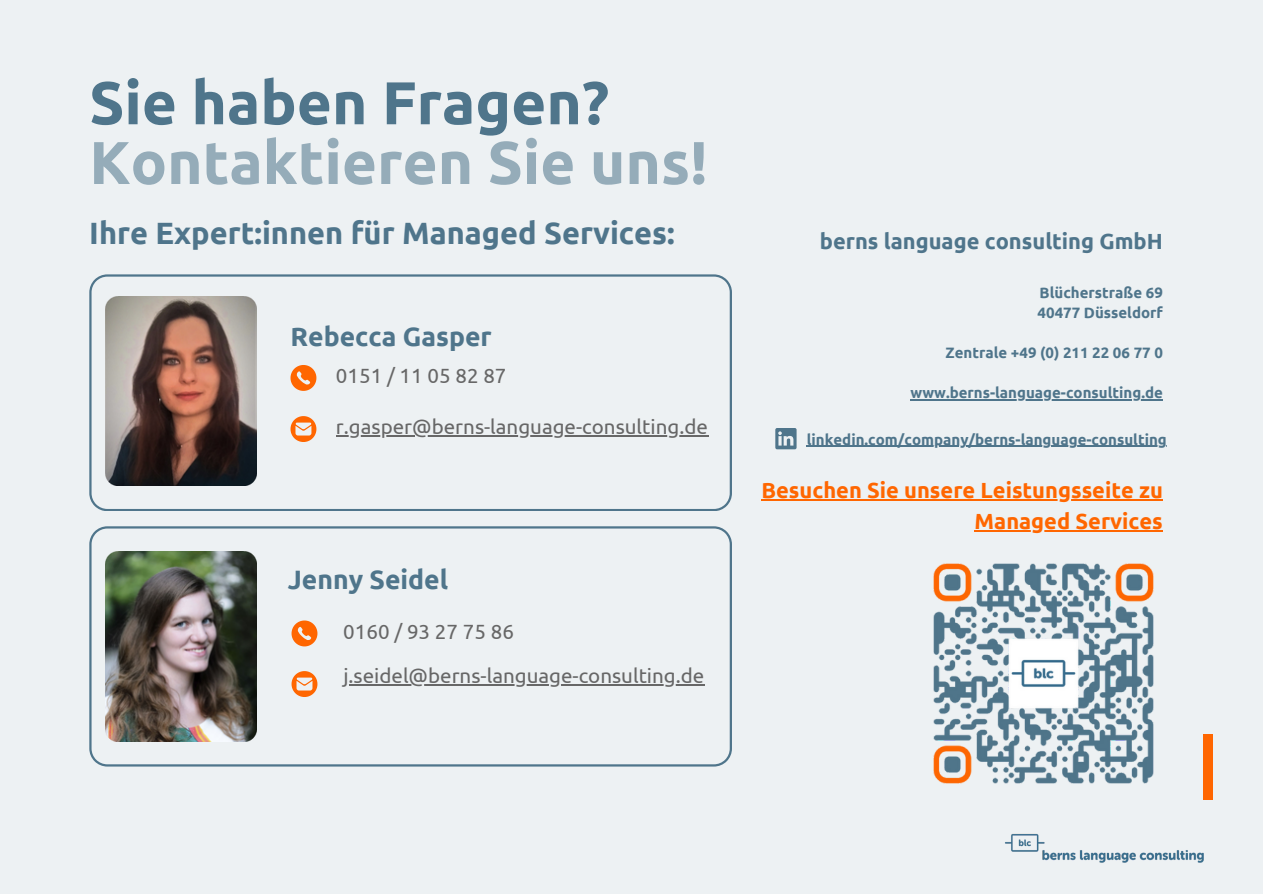
<style>
.page{position:relative;width:1263px;height:894px;background:#fff}
.page>*{position:absolute;margin:0;border:0;box-sizing:border-box;transform-origin:0 0}
.t1{font:700 60.3px/59.7px "Ubuntu";color:#95acb9}
.t2{font:700 30.75px "Ubuntu";color:#4f758b}
.t3{font:700 26.55px "Ubuntu";color:#4f758b}
.t4{font:700 21.9px "Ubuntu";color:#f60}
.t5{font:700 21.9px "Ubuntu";color:#4f758b}
.t6{font:20.55px "Ubuntu";color:#676767}
.t7{font:700 15px "Ubuntu";color:#4f758b}
.s1{color:#4f758b}
</style>
<div class="page">
<div style="left:0;top:0;width:1263px;height:893px;background:#edf1f3"></div>
<svg style="left:89px;top:274px;width:643px;height:236px"></svg>
<img style="left:106px;top:296px;width:151px;height:189px">
<svg style="left:290px;top:365px;width:26px;height:26px"></svg>
<svg style="left:290px;top:416px;width:26px;height:26px"></svg>
<svg style="left:89px;top:526px;width:643px;height:239px"></svg>
<img style="left:106px;top:551px;width:151px;height:189px">
<svg style="left:292px;top:620px;width:25px;height:26px"></svg>
<svg style="left:292px;top:671px;width:25px;height:25px"></svg>
<img style="left:933px;top:563px;width:221px;height:221px">
<hr style="left:336px;top:435px;width:372px;height:1px;background:#676767">
<hr style="left:343px;top:684px;width:361px;height:1px;background:#676767">
<hr style="left:761px;top:499px;width:402px;height:1px;background:#f60">
<hr style="left:975px;top:530px;width:188px;height:1px;background:#f60">
<hr style="left:911px;top:399px;width:252px;height:1px;background:#4f758b">
<hr style="left:807px;top:445px;width:360px;height:2px;background:#4f758b">
<img style="left:1204px;top:734px;width:9px;height:65px">
<img style="left:1005px;top:833px;width:199px;height:30px">
<svg style="left:775px;top:428px;width:22px;height:21px"></svg>
<p class="t1" style="left:89px;top:72px;width:620px"><span class="s1">Sie haben Fragen?<br></span>Kontaktieren Sie uns!</p>
<h3 class="t2" style="left:89px;top:215px;width:587px">Ihre Expert:innen für Managed Services:</h3>
<p class="t3" style="left:290px;top:321px;width:203px">Rebecca Gasper</p>
<h5 class="t6" style="left:336px;top:364px;width:172px">0151 / 11 05 82 87</h5>
<p class="t6" style="left:336px;top:415px;width:373px">r.gasper@berns-language-consulting.de</p>
<h5 class="t3" style="left:288px;top:564px;width:162px">Jenny Seidel</h5>
<p class="t6" style="left:343px;top:619px;width:172px">0160 / 93 27 75 86</p>
<p class="t6" style="left:343px;top:664px;width:363px">j.seidel@berns-language-consulting.de</p>
<p class="t5" style="left:820px;top:229px;width:345px">berns language consulting GmbH</p>
<p class="t7" style="left:1040px;top:284px;width:125px">Blücherstraße 69</p>
<h4 class="t7" style="left:1037px;top:304px;width:127px">40477 Düsseldorf</h4>
<p class="t7" style="left:945px;top:344px;width:219px">Zentrale +49 (0) 211 22 06 77 0</p>
<p class="t7" style="left:911px;top:384px;width:254px">www.berns-language-consulting.de</p>
<p class="t7" style="left:807px;top:430px;width:361px">linkedin.com/company/berns-language-consulting</p>
<p class="t4" style="left:761px;top:478px;width:403px">Besuchen Sie unsere Leistungsseite zu</p>
<p class="t4" style="left:975px;top:508px;width:190px">Managed Services</p>
</div>
